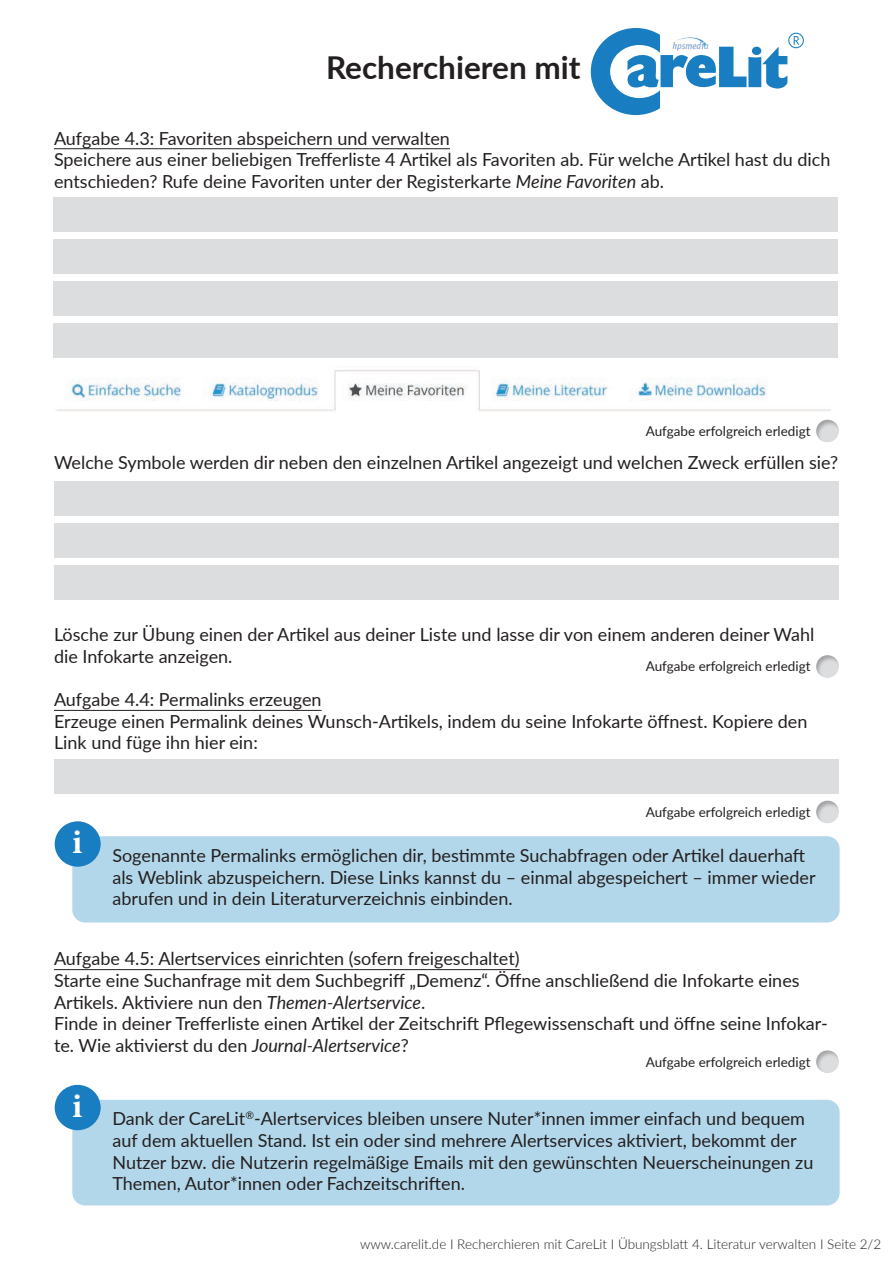
<style>
.page{position:relative;width:893px;height:1263px;background:#fff}
.page>*{position:absolute;margin:0;border:0;box-sizing:border-box;transform-origin:0 0}
.t1{font:700 31.5px "Lato";color:#231f20}
.t2{font:18px/21.6px "Lato";color:#231f20}
.t3{font:13.5px "Lato";color:#231f20}
.t4{font:300 13.5px "Lato";color:#231f20}
.s1{font-style:italic}
</style>
<div class="page">
<hr style="left:54px;top:148px;width:396px;height:1px;background:#231f20">
<hr style="left:54px;top:710px;width:268px;height:1px;background:#231f20">
<hr style="left:54px;top:969px;width:466px;height:1px;background:#231f20">
<svg style="left:591px;top:28px;width:196px;height:87px"></svg>
<svg style="left:794px;top:36px;width:5px;height:9px"></svg>
<div style="left:788px;top:33px;width:16px;height:15px;border:1px solid #127dc2;border-radius:50%"></div>
<img style="left:667px;top:34px;width:46px;height:21px">
<div style="left:72px;top:1100px;width:768px;height:105px;background:#b3d7ea;border-radius:13px"></div>
<div style="left:55px;top:1085px;width:46px;height:45px;background:#197dc2;border-radius:50%"></div>
<div style="left:813px;top:800px;width:27px;height:26px;background:#231f20;opacity:.3"></div>
<div style="left:72px;top:836px;width:768px;height:86px;background:#b3d7ea;border-radius:13px"></div>
<div style="left:55px;top:821px;width:46px;height:46px;background:#197dc2;border-radius:50%"></div>
<div style="left:54px;top:198px;width:784px;height:34px;background:#dcdddf"></div>
<div style="left:54px;top:239px;width:784px;height:34px;background:#dcdddf"></div>
<div style="left:54px;top:281px;width:784px;height:34px;background:#dcdddf"></div>
<div style="left:54px;top:323px;width:784px;height:34px;background:#dcdddf"></div>
<img style="left:56px;top:370px;width:774px;height:41px">
<div style="left:813px;top:419px;width:27px;height:26px;background:#231f20;opacity:.3"></div>
<div style="left:55px;top:482px;width:784px;height:34px;background:#dcdddf"></div>
<div style="left:55px;top:523px;width:784px;height:34px;background:#dcdddf"></div>
<div style="left:55px;top:565px;width:784px;height:34px;background:#dcdddf"></div>
<div style="left:813px;top:655px;width:27px;height:25px;background:#231f20;opacity:.3"></div>
<div style="left:54px;top:760px;width:784px;height:34px;background:#dcdddf"></div>
<div style="left:813px;top:1050px;width:27px;height:25px;background:#231f20;opacity:.3"></div>
<h1 class="t1" style="left:326px;top:45px;width:256px">Recherchieren mit</h1>
<p class="t2" style="left:54px;top:126px;width:778px">Aufgabe 4.3: Favoriten abspeichern und verwalten<br>Speichere aus einer beliebigen Trefferliste 4 Artikel als Favoriten ab. Für welche Artikel hast du dich entschieden? Rufe deine Favoriten unter der Registerkarte <span class="s1">Meine Favoriten</span> ab.</p>
<p class="t3" style="left:646px;top:421px;width:166px">Aufgabe erfolgreich erledigt</p>
<p class="t2" style="left:54px;top:450px;width:786px">Welche Symbole werden dir neben den einzelnen Artikel angezeigt und welchen Zweck erfüllen sie?</p>
<p class="t2" style="left:54px;top:623px;width:762px">Lösche zur Übung einen der Artikel aus deiner Liste und lasse dir von einem anderen deiner Wahl die Infokarte anzeigen.</p>
<p class="t2" style="left:54px;top:688px;width:755px">Aufgabe 4.4: Permalinks erzeugen<br>Erzeuge einen Permalink deines Wunsch-Artikels, indem du seine Infokarte öffnest. Kopiere den<br>Link und füge ihn hier ein:</p>
<p class="t3" style="left:646px;top:657px;width:166px">Aufgabe erfolgreich erledigt</p>
<p class="t3" style="left:646px;top:802px;width:166px">Aufgabe erfolgreich erledigt</p>
<p class="t2" style="left:112px;top:844px;width:705px;text-indent:-40px"><sup>i</sup> Sogenannte Permalinks ermöglichen dir, bestimmte Suchabfragen oder Artikel dauerhaft als Weblink abzuspeichern. Diese Links kannst du – einmal abgespeichert – immer wieder abrufen und in dein Literaturverzeichnis einbinden.</p>
<p class="t2" style="left:54px;top:947px;width:775px">Aufgabe 4.5: Alertservices einrichten (sofern freigeschaltet)<br>Starte eine Suchanfrage mit dem Suchbegriff „Demenz“. Öffne anschließend die Infokarte eines Artikels. Aktiviere nun den <span class="s1">Themen-Alertservice</span>.<br>Finde in deiner Trefferliste einen Artikel der Zeitschrift Pflegewissenschaft und öffne seine Infokar&shy;te. Wie aktivierst du den <span class="s1">Journal-Alertservice</span>?</p>
<p class="t3" style="left:646px;top:1052px;width:166px">Aufgabe erfolgreich erledigt</p>
<p class="t2" style="left:112px;top:1107px;width:702px;text-indent:-40px"><sup>i</sup> Dank der CareLit<sup>®</sup>-Alertservices bleiben unsere Nuter*innen immer einfach und bequem auf dem aktuellen Stand. Ist ein oder sind mehrere Alertservices aktiviert, bekommt der Nutzer bzw. die Nutzerin regelmäßige Emails mit den gewünschten Neuerscheinungen zu Themen, Autor*innen oder Fachzeitschriften.</p>
<p class="t4" style="left:360px;top:1235px;width:523px">www.carelit.de I Recherchieren mit CareLit I Übungsblatt 4. Literatur verwalten I Seite 2/2</p>
</div>
